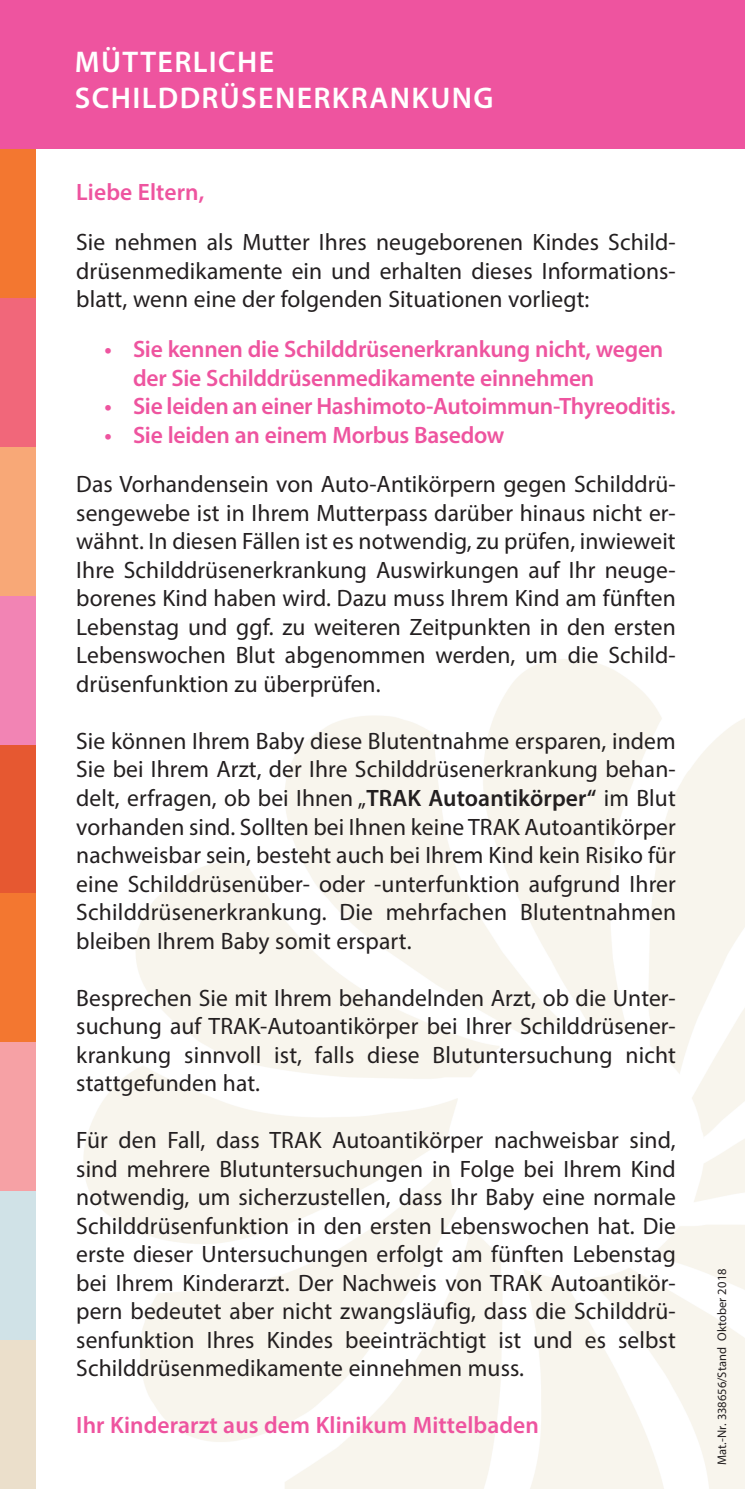
<style>
.page{position:relative;width:745px;height:1489px;background:#fff}
.page>*{position:absolute;margin:0;border:0;box-sizing:border-box;transform-origin:0 0}
.t1{font:600 30px/36px "Myriad Pro";letter-spacing:.045em;color:#fff}
.t2{font:23.75px/28.5px "Myriad Pro";letter-spacing:.005em;color:#231f20;text-align:justify}
.t3{font:600 23.75px/28.5px "Myriad Pro";letter-spacing:-.01em;color:#ee549f}
.t4{font:12.5px "Myriad Pro";letter-spacing:.01em;color:#231f20}
.s1{font-weight:600}
</style>
<div class="page">
<div style="left:0;top:1339px;width:35px;height:149px;background:#ebdfcb"></div>
<div style="left:0;top:1191px;width:35px;height:148px;background:#d0e2e7"></div>
<div style="left:0;top:1042px;width:35px;height:149px;background:#f6a1a5"></div>
<div style="left:0;top:893px;width:35px;height:149px;background:#f37730"></div>
<div style="left:0;top:744px;width:35px;height:149px;background:#e65831"></div>
<div style="left:0;top:446px;width:35px;height:149px;background:#f8a877"></div>
<div style="left:0;top:595px;width:35px;height:149px;background:#f284b4"></div>
<div style="left:0;top:298px;width:35px;height:148px;background:#f1677a"></div>
<div style="left:0;top:149px;width:35px;height:149px;background:#f37730"></div>
<div style="left:0;top:0;width:744px;height:149px;background:#ee549f"></div>
<p class="t1" style="left:75px;top:43px;width:419px">MÜTTERLICHE<br>SCHILDDRÜSENERKRANKUNG</p>
<p class="t3" style="left:76px;top:177px;width:129px">Liebe Eltern,</p>
<p class="t2" style="left:76px;top:227px;width:600px">Sie nehmen als Mutter Ihres neugeborenen Kindes Schild&shy;drüsenmedikamente ein und erhalten dieses Informations&shy;blatt, wenn eine der folgenden Situationen vorliegt:</p>
<p class="t3" style="left:133px;top:334px;width:531px;text-indent:-28px">• Sie kennen die Schilddrüsenerkrankung nicht, wegen der Sie Schilddrüsenmedikamente einnehmen</p>
<p class="t3" style="left:105px;top:391px;width:572px">• Sie leiden an einer Hashimoto-Autoimmun-Thyreoditis.</p>
<p class="t3" style="left:105px;top:419px;width:401px">• Sie leiden an einem Morbus Basedow</p>
<p class="t2" style="left:76px;top:469px;width:600px">Das Vorhandensein von Auto-Antikörpern gegen Schilddrü&shy;sengewebe ist in Ihrem Mutterpass darüber hinaus nicht er&shy;wähnt. In diesen Fällen ist es notwendig, zu prüfen, inwieweit Ihre Schilddrüsenerkrankung Auswirkungen auf Ihr neuge&shy;borenes Kind haben wird. Dazu muss Ihrem Kind am fünften Lebenstag und ggf. zu weiteren Zeitpunkten in den ersten Lebenswochen Blut abgenommen werden, um die Schild&shy;drüsenfunktion zu überprüfen.</p>
<p class="t2" style="left:76px;top:726px;width:601px">Sie können Ihrem Baby diese Blutentnahme ersparen, indem Sie bei Ihrem Arzt, der Ihre Schilddrüsenerkrankung behan&shy;delt, erfragen, ob bei Ihnen „<span class="s1">TRAK Autoantikörper“</span> im Blut vorhanden sind. Sollten bei Ihnen keine TRAK Autoantikörper nachweisbar sein, besteht auch bei Ihrem Kind kein Risiko für eine Schilddrüsenüber- oder -unterfunktion aufgrund Ihrer Schilddrüsenerkrankung. Die mehrfachen Blutentnahmen bleiben Ihrem Baby somit erspart.</p>
<p class="t2" style="left:76px;top:982px;width:601px">Besprechen Sie mit Ihrem behandelnden Arzt, ob die Unter&shy;suchung auf TRAK-Autoantikörper bei Ihrer Schilddrüsener&shy;krankung sinnvoll ist, falls diese Blutuntersuchung nicht stattgefunden hat.</p>
<p class="t2" style="left:76px;top:1125px;width:600px">Für den Fall, dass TRAK Autoantikörper nachweisbar sind, sind mehrere Blutuntersuchungen in Folge bei Ihrem Kind notwendig, um sicherzustellen, dass Ihr Baby eine normale Schilddrüsenfunktion in den ersten Lebenswochen hat. Die erste dieser Untersuchungen erfolgt am fünften Lebenstag bei Ihrem Kinderarzt. Der Nachweis von TRAK Autoantikör&shy;pern bedeutet aber nicht zwangsläufig, dass die Schilddrü&shy;senfunktion Ihres Kindes beeinträchtigt ist und es selbst Schilddrüsenmedikamente einnehmen muss.</p>
<p class="t3" style="left:76px;top:1410px;width:464px">Ihr Kinderarzt aus dem Klinikum Mittelbaden</p>
<p class="t4" style="left:713px;top:1464px;width:198px;rotate:-90deg">Mat.-Nr. 338656/Stand Oktober 2018</p>
</div>
